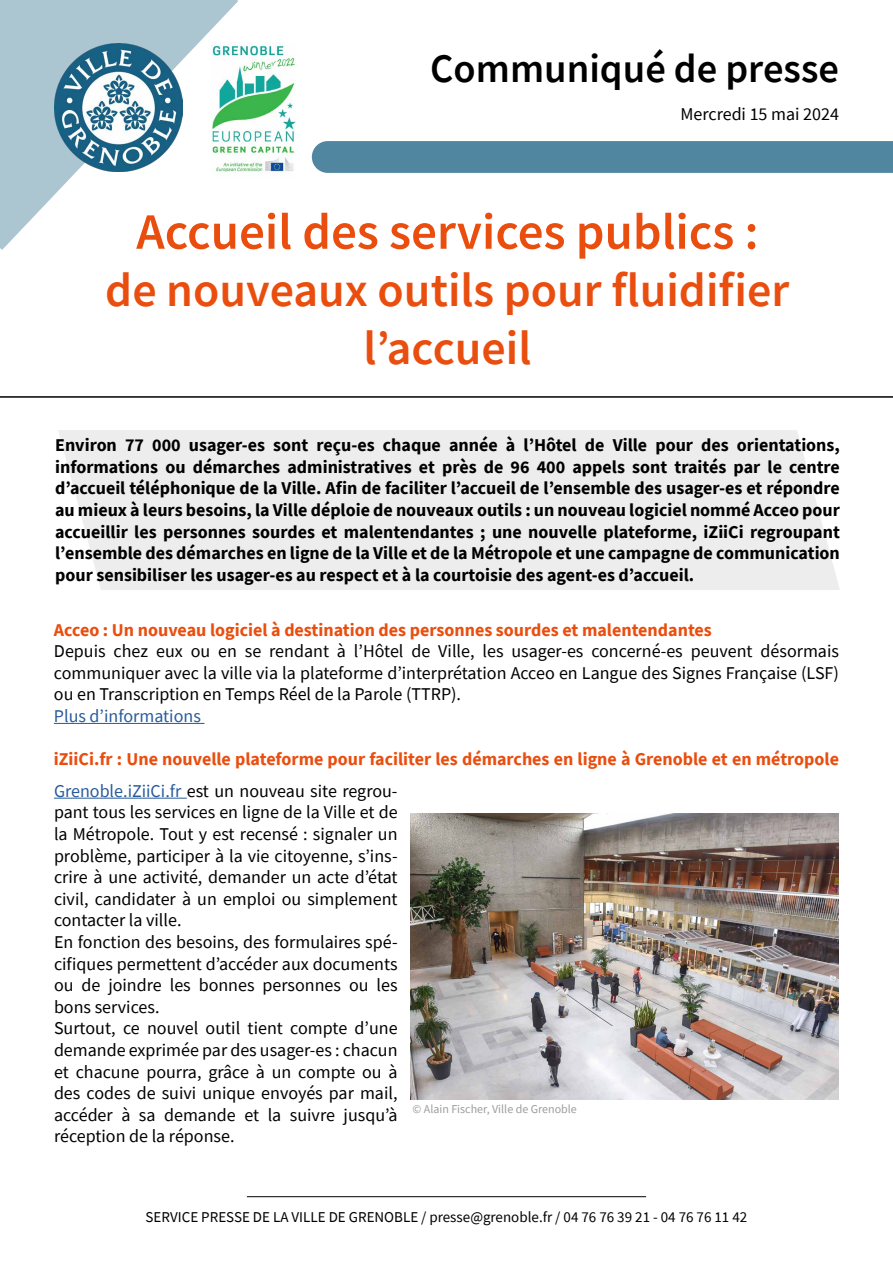
<style>
.page{position:relative;width:893px;height:1263px;background:#fff}
.page>*{position:absolute;margin:0;border:0;box-sizing:border-box;transform-origin:0 0}
.t1{font:600 51px "Source Sans Pro";color:#e94e0f}
.t2{font:600 48px/57.6px "Source Sans Pro";color:#e94e0f;text-align:center}
.t3{font:600 40.5px "Source Sans Pro";color:#000}
.t4{font:18px/21.6px "Source Sans Pro";color:#000;text-align:justify}
.t5{font:700 18px/21.6px "Source Sans Pro";color:#000;text-align:justify}
.t6{font:700 18px "Source Sans Pro";color:#e94e0f}
.t7{font:18px "Source Sans Pro";color:#275b9b}
.t8{font:15px "Source Sans Pro";color:#000}
.t9{font:12px "Source Sans Pro";color:#9d9d9c}
.s1{color:#275b9b}
</style>
<div class="page">
<svg style="left:0;top:0;width:238px;height:250px"></svg>
<hr style="left:0;top:396px;width:893px;height:2px;background:#000">
<hr style="left:247px;top:1196px;width:399px;height:1px;background:#000">
<img style="left:54px;top:43px;width:129px;height:129px">
<div style="left:312px;top:141px;width:581px;height:32px;background:#5086a0"></div>
<hr style="left:54px;top:723px;width:150px;height:1px;background:#275b9b">
<div style="left:58px;top:430px;width:782px;height:160px;background:#ededed"></div>
<img style="left:211px;top:42px;width:85px;height:135px">
<img style="left:410px;top:814px;width:429px;height:286px">
<hr style="left:54px;top:798px;width:133px;height:1px;background:#275b9b">
<h3 class="t3" style="left:430px;top:42px;width:410px">Communiqué de presse</h3>
<p class="t4" style="left:680px;top:103px;width:160px">Mercredi 15 mai 2024</p>
<h1 class="t1" style="left:136px;top:198px;width:624px">Accueil des services publics :</h1>
<h2 class="t2" style="left:105px;top:261px;width:686px">de nouveaux outils pour fluidifier l’accueil</h2>
<p class="t5" style="left:55px;top:434px;width:786px">Environ 77 000 usager-es sont reçu-es chaque année à l’Hôtel de Ville pour des orientations, informations ou démarches administratives et près de 96 400 appels sont traités par le centre d’accueil téléphonique de la Ville. Afin de faciliter l’accueil de l’ensemble des usager-es et répondre au mieux à leurs besoins, la Ville déploie de nouveaux outils : un nouveau logiciel nommé Acceo pour accueillir les personnes sourdes et malentendantes ; une nouvelle plateforme, iZiiCi regroupant l’ensemble des démarches en ligne de la Ville et de la Métropole et une campagne de communication pour sensibiliser les usager-es au respect et à la courtoisie des agent-es d’accueil.</p>
<p class="t6" style="left:54px;top:617px;width:659px">Acceo : Un nouveau logiciel à destination des personnes sourdes et malentendantes</p>
<p class="t4" style="left:54px;top:640px;width:786px">Depuis chez eux ou en se rendant à l’Hôtel de Ville, les usager-es concerné-es peuvent désormais communiquer avec la ville via la plateforme d’interprétation Acceo en Langue des Signes Française (LSF) ou en Transcription en Temps Réel de la Parole (TTRP).</p>
<p class="t7" style="left:54px;top:705px;width:148px">Plus d’informations</p>
<p class="t6" style="left:54px;top:747px;width:787px">iZiiCi.fr : Une nouvelle plateforme pour faciliter les démarches en ligne à Grenoble et en métropole</p>
<p class="t4" style="left:54px;top:780px;width:345px;text-align:left"><span class="s1">Grenoble.iZiiCi.fr</span> est un nouveau site regrou&shy;pant tous les services en ligne de la Ville et de la Métropole. Tout y est recensé : signaler un problème, participer à la vie citoyenne, s’ins&shy;crire à une activité, demander un acte d’état civil, candidater à un emploi ou simplement contacter la ville.<br>En fonction des besoins, des formulaires spé&shy;cifiques permettent d’accéder aux documents ou de joindre les bonnes personnes ou les bons services.<br>Surtout, ce nouvel outil tient compte d’une demande exprimée par des usager-es : chacun et chacune pourra, grâce à un compte ou à des codes de suivi unique envoyés par mail, accéder à sa demande et la suivre jusqu’à réception de la réponse.</p>
<p class="t9" style="left:412px;top:1101px;width:166px">© Alain Fischer, Ville de Grenoble</p>
<p class="t8" style="left:146px;top:1207px;width:603px">SERVICE PRESSE DE LA VILLE DE GRENOBLE / presse@grenoble.fr / 04 76 76 39 21 - 04 76 76 11 42</p>
</div>
